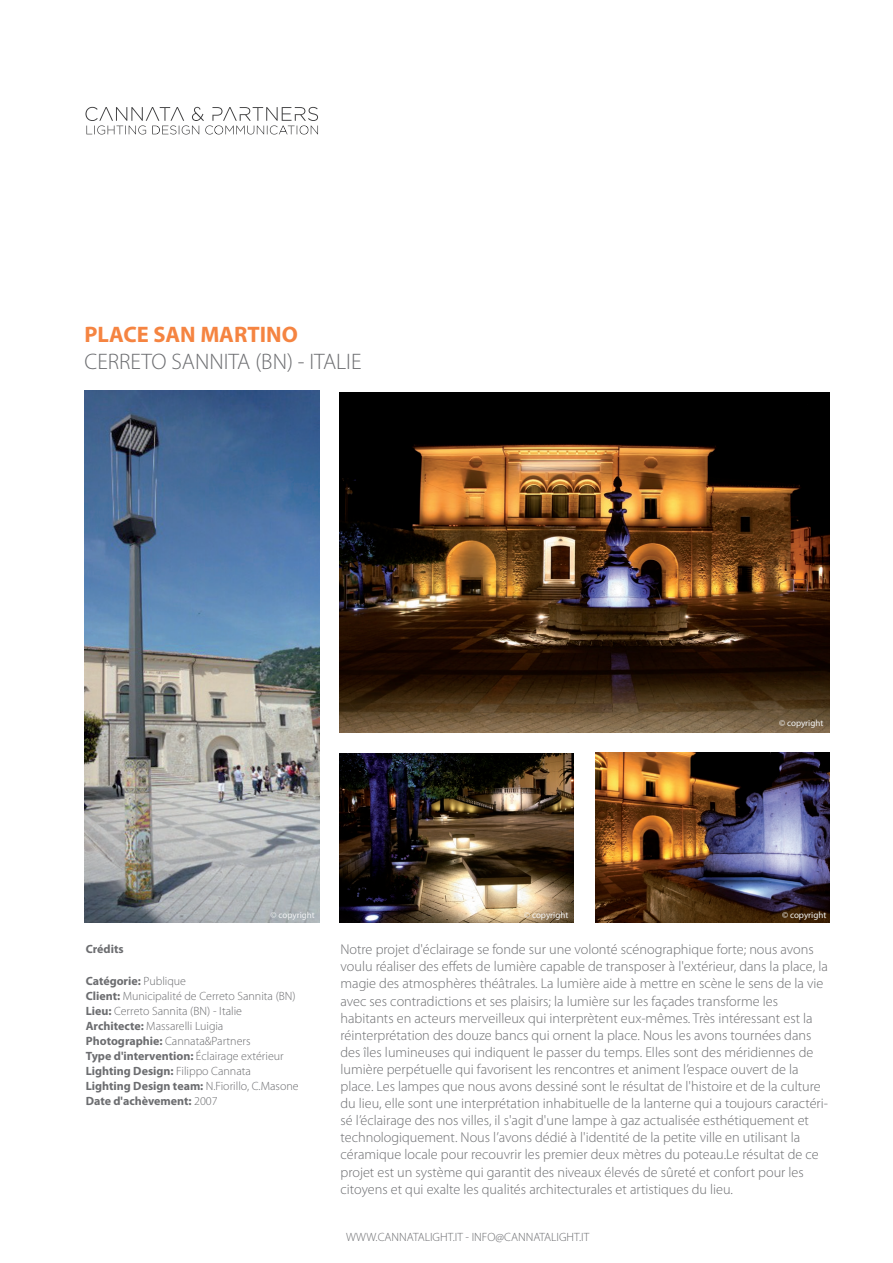
<style>
.page{position:relative;width:893px;height:1263px;background:#fff}
.page>*{position:absolute;margin:0;border:0;box-sizing:border-box;transform-origin:0 0}
.t1{font:300 22.5px "Myriad Pro";color:#6c6d70}
.t2{font:700 22.5px "Myriad Pro";color:#f58441}
.t3{font:300 14.25px/17.1px "Myriad Pro";color:#6c6d70}
.t4{font:300 12px/15px "Myriad Pro";color:#6c6d70}
.t5{font:700 12px "Myriad Pro";color:#6c6d70}
.t6{font:9px "Myriad Pro";color:#f2f3f4}
.s1{font-weight:700}
</style>
<div class="page">
<svg style="left:85px;top:107px;width:233px;height:28px"></svg>
<img style="left:595px;top:753px;width:234px;height:170px">
<img style="left:340px;top:753px;width:234px;height:170px">
<img style="left:85px;top:391px;width:234px;height:532px">
<img style="left:339px;top:393px;width:490px;height:339px">
<h1 class="t2" style="left:85px;top:319px;width:215px">PLACE SAN MARTINO</h1>
<h1 class="t1" style="left:85px;top:349px;width:278px">CERRETO SANNITA (BN) - ITALIE</h1>
<p class="t6" style="left:779px;top:717px;width:46px">© copyright</p>
<p class="t6" style="left:271px;top:909px;width:46px">© copyright</p>
<p class="t6" style="left:782px;top:909px;width:46px">© copyright</p>
<p class="t6" style="left:524px;top:909px;width:46px">© copyright</p>
<p class="t5" style="left:86px;top:941px;width:39px">Crédits</p>
<p class="t4" style="left:86px;top:973px;width:214px"><span class="s1">Catégorie:</span> Publique<br><span class="s1">Client:</span> Municipalité de Cerreto Sannita (BN)<br><span class="s1">Lieu:</span> Cerreto Sannita (BN) - Italie <span class="s1">Architecte:</span> Massarelli Luigia <span class="s1">Photographie:</span> Cannata&amp;Partners<br><span class="s1">Type d'intervention:</span> Éclairage extérieur <span class="s1">Lighting Design:</span> Filippo Cannata <span class="s1">Lighting Design team:</span> N.Fiorillo, C.Masone <span class="s1">Date d'achèvement:</span> 2007</p>
<p class="t3" style="left:340px;top:941px;width:489px">Notre projet d'éclairage se fonde sur une volonté scénographique forte; nous avons voulu réaliser des effets de lumière capable de transposer à l'extérieur, dans la place, la magie des atmosphères théâtrales. La lumière aide à mettre en scène le sens de la vie avec ses contradictions et ses plaisirs; la lumière sur les façades transforme les habitants en acteurs merveilleux qui interprètent eux-mêmes. Très intéressant est la réinterprétation des douze bancs qui ornent la place. Nous les avons tournées dans des îles lumineuses qui indiquent le passer du temps. Elles sont des méridiennes de lumière perpétuelle qui favorisent les rencontres et animent l’espace ouvert de la place. Les lampes que nous avons dessiné sont le résultat de l'histoire et de la culture du lieu, elle sont une interprétation inhabituelle de la lanterne qui a toujours caractéri&shy;sé l’éclairage des nos villes, il s'agit d'une lampe à gaz actualisée esthétiquement et technologiquement. Nous l’avons dédié à l'identité de la petite ville en utilisant la céramique locale pour recouvrir les premier deux mètres du poteau.Le résultat de ce projet est un système qui garantit des niveaux élevés de sûreté et confort pour les citoyens et qui exalte les qualités architecturales et artistiques du lieu.</p>
<p class="t4" style="left:346px;top:1229px;width:245px">WWW.CANNATALIGHT.IT - INFO@CANNATALIGHT.IT</p>
</div>
